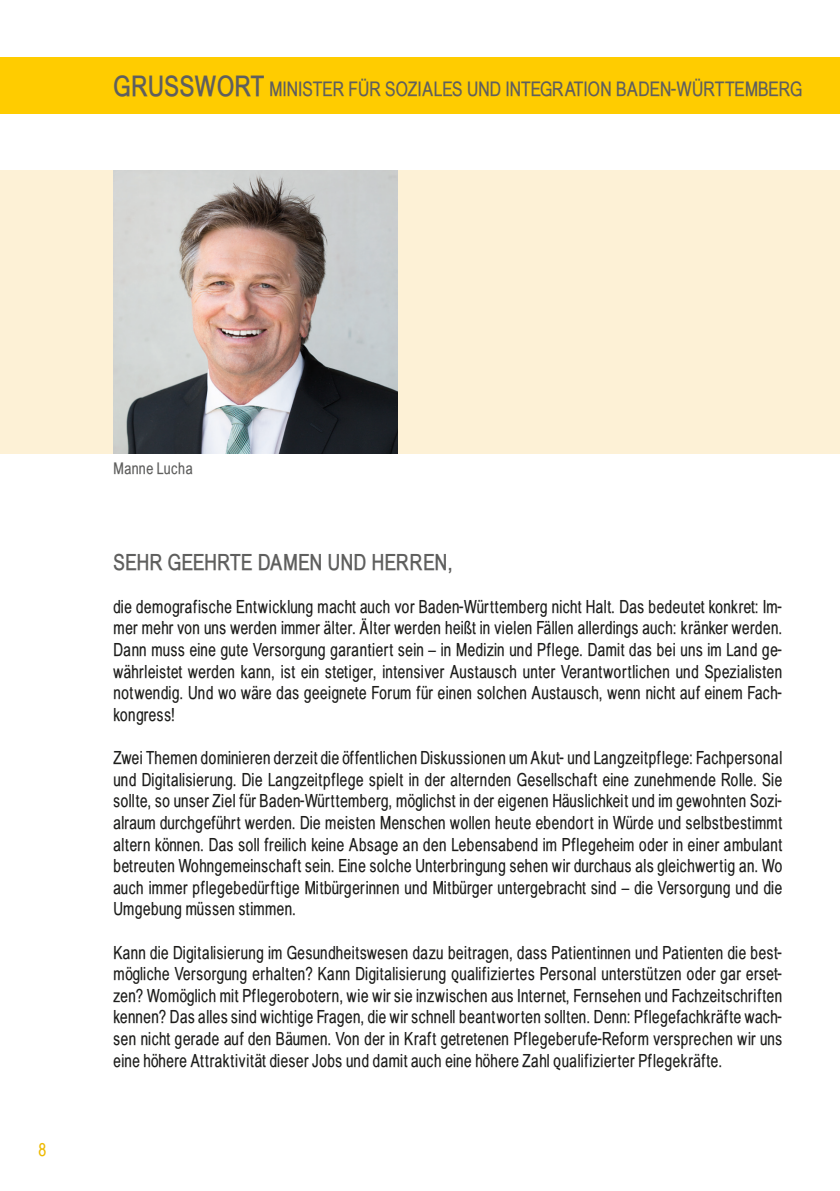
<style>
.page{position:relative;width:840px;height:1191px;background:#fff}
.page>*{position:absolute;margin:0;border:0;box-sizing:border-box;transform-origin:0 0}
.t1{font:700 22px "Babel Sans";color:#5f5f5e}
.t2{font:20px "Babel Sans";color:#5f5f5e}
.t3{font:18px/21.6px "Babel Sans";letter-spacing:.035em;color:#1d1d1b;text-align:justify;scale:.95 1}
.t4{font:18px "Babel Sans";color:#eeb900}
.t5{font:16px "Babel Sans";letter-spacing:.03em;color:#5f5f5e}
.s1{font-weight:700;font-size:28px}
</style>
<div class="page">
<div style="left:0;top:170px;width:839px;height:284px;background:#fdf1d6"></div>
<div style="left:0;top:57px;width:839px;height:56px;background:#fc0"></div>
<img style="left:113px;top:170px;width:284px;height:284px">
<p class="t2" style="left:113px;top:78px;width:690px"><span class="s1">GRUSSWORT</span> MINISTER FÜR SOZIALES UND INTEGRATION BADEN-WÜRTTEMBERG</p>
<p class="t4" style="left:39px;top:1140px;width:9px">8</p>
<p class="t5" style="left:113px;top:459px;width:81px">Manne Lucha</p>
<p class="t1" style="left:113px;top:549px;width:340px">SEHR GEEHRTE DAMEN UND HERREN,</p>
<p class="t3" style="left:113px;top:596px;width:705px">die demografische Entwicklung macht auch vor Baden-Württemberg nicht Halt. Das bedeutet konkret: Im&shy;mer mehr von uns werden immer älter. Älter werden heißt in vielen Fällen allerdings auch: kränker werden.<br>Dann muss eine gute Versorgung garantiert sein – in Medizin und Pflege. Damit das bei uns im Land ge&shy;währleistet werden kann, ist ein stetiger, intensiver Austausch unter Verantwortlichen und Spezialisten notwendig. Und wo wäre das geeignete Forum für einen solchen Austausch, wenn nicht auf einem Fach&shy;kongress!</p>
<p class="t3" style="left:113px;top:747px;width:705px">Zwei Themen dominieren derzeit die öffentlichen Diskussionen um Akut- und Langzeitpflege: Fachpersonal und Digitalisierung. Die Langzeitpflege spielt in der alternden Gesellschaft eine zunehmende Rolle. Sie sollte, so unser Ziel für Baden-Württemberg, möglichst in der eigenen Häuslichkeit und im gewohnten Sozi&shy;alraum durchgeführt werden. Die meisten Menschen wollen heute ebendort in Würde und selbstbestimmt altern können. Das soll freilich keine Absage an den Lebensabend im Pflegeheim oder in einer ambulant betreuten Wohngemeinschaft sein. Eine solche Unterbringung sehen wir durchaus als gleichwertig an. Wo auch immer pflegebedürftige Mitbürgerinnen und Mitbürger untergebracht sind – die Versorgung und die Umgebung müssen stimmen.</p>
<p class="t3" style="left:113px;top:941px;width:705px">Kann die Digitalisierung im Gesundheitswesen dazu beitragen, dass Patientinnen und Patienten die best&shy;mögliche Versorgung erhalten? Kann Digitalisierung qualifiziertes Personal unterstützen oder gar erset&shy;zen? Womöglich mit Pflegerobotern, wie wir sie inzwischen aus Internet, Fernsehen und Fachzeitschriften kennen? Das alles sind wichtige Fragen, die wir schnell beantworten sollten. Denn: Pflegefachkräfte wach&shy;sen nicht gerade auf den Bäumen. Von der in Kraft getretenen Pflegeberufe-Reform versprechen wir uns eine höhere Attraktivität dieser Jobs und damit auch eine höhere Zahl qualifizierter Pflegekräfte.</p>
</div>
